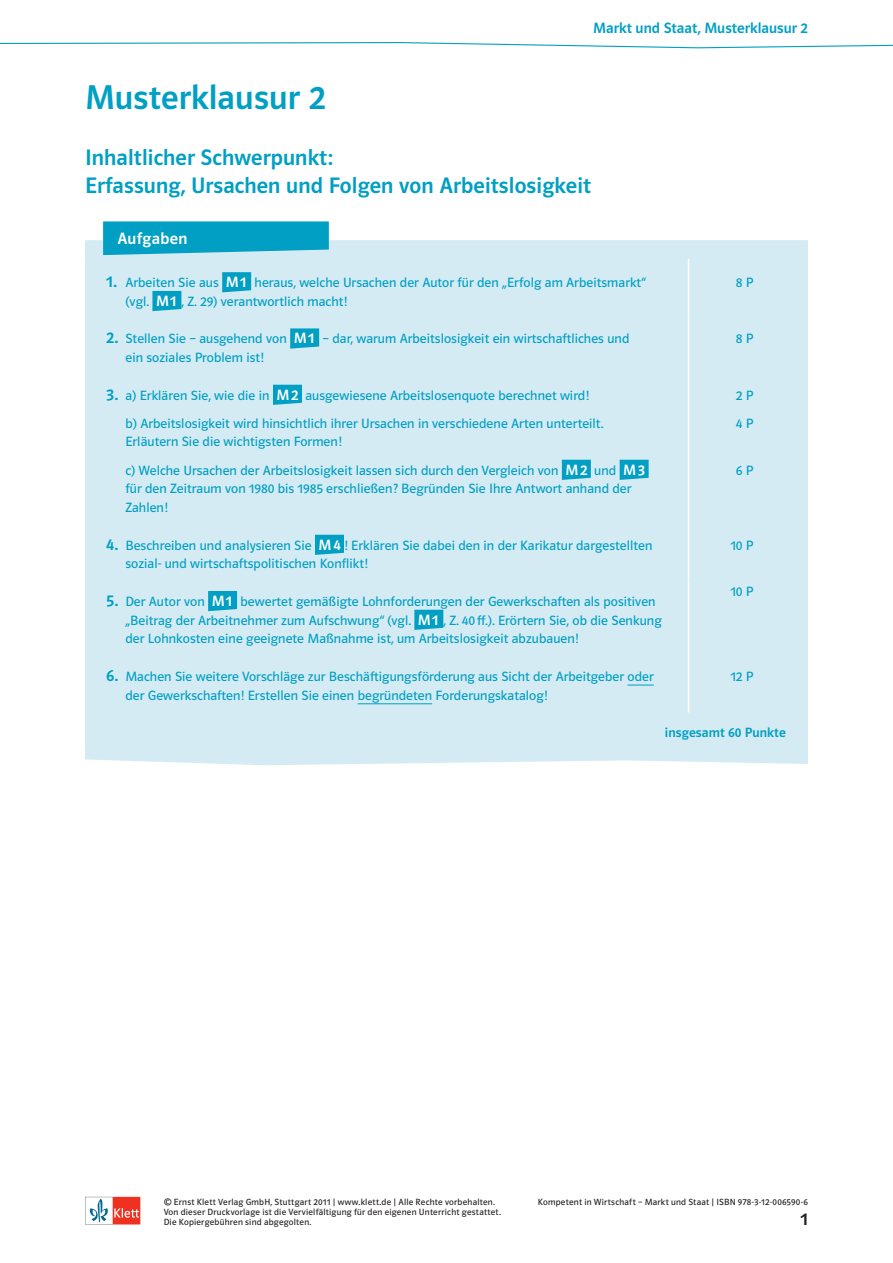
<style>
.page{position:relative;width:893px;height:1263px;background:#fff}
.page>*{position:absolute;margin:0;border:0;box-sizing:border-box;transform-origin:0 0}
.t1{font:34.5px "Polo ST11 K Krftg";letter-spacing:.005em;color:#009fc3}
.t2{font:22.5px/28.2px "Polo ST11 K Krftg";letter-spacing:.005em;color:#009fc3}
.t3{font:18px "Polo ST11 K Krftg";color:#231f20}
.t4{font:16.5px "Polo ST11 K Krftg";letter-spacing:.02em;color:#fff}
.t5{font:15px "Polo ST11 K Krftg";color:#009fc3}
.t6{font:13.5px/18.8px "Polo ST11 K Buch";letter-spacing:.005em;color:#009fc3}
.t7{font:13.5px "Polo ST11 K Krftg";letter-spacing:.005em;color:#009fc3}
.t8{font:9px/10.2px "Polo ST11 K Buch";letter-spacing:.025em;color:#231f20}
.s1{font-family:"Polo ST11 K Krftg";font-size:16.5px}
.s2{font-family:"Polo ST11 K Krftg";font-size:15px;color:#fff}
</style>
<div class="page">
<svg style="left:0;top:42px;width:893px;height:7px"></svg>
<svg style="left:85px;top:1197px;width:55px;height:27px"></svg>
<div style="left:85px;top:240px;width:723px;height:525px;background:#d5ebf3"></div>
<div style="left:85px;top:259px;width:702px;height:491px;background:#d5ebf3"></div>
<hr style="left:688px;top:259px;width:1px;height:60px;background:#fff">
<hr style="left:688px;top:319px;width:1px;height:56px;background:#fff">
<hr style="left:688px;top:375px;width:1px;height:150px;background:#fff">
<hr style="left:688px;top:525px;width:1px;height:54px;background:#fff">
<hr style="left:688px;top:579px;width:1px;height:77px;background:#fff">
<hr style="left:688px;top:656px;width:1px;height:56px;background:#fff">
<svg style="left:222px;top:272px;width:29px;height:20px"></svg>
<svg style="left:152px;top:291px;width:29px;height:20px"></svg>
<svg style="left:290px;top:328px;width:29px;height:21px"></svg>
<svg style="left:273px;top:385px;width:29px;height:20px"></svg>
<svg style="left:562px;top:460px;width:29px;height:20px"></svg>
<svg style="left:620px;top:460px;width:29px;height:20px"></svg>
<svg style="left:315px;top:535px;width:29px;height:20px"></svg>
<svg style="left:208px;top:591px;width:29px;height:20px"></svg>
<svg style="left:414px;top:610px;width:29px;height:20px"></svg>
<svg style="left:627px;top:685px;width:27px;height:1px"></svg>
<hr style="left:358px;top:703px;width:74px;height:1px;background:#009fc3">
<svg style="left:103px;top:221px;width:226px;height:34px;background:#14a6c7"></svg>
<p class="t5" style="left:593px;top:20px;width:216px">Markt und Staat, Musterklausur 2</p>
<h1 class="t1" style="left:85px;top:78px;width:242px">Musterklausur 2</h1>
<h2 class="t2" style="left:85px;top:144px;width:508px">Inhaltlicher Schwerpunkt:<br>Erfassung, Ursachen und Folgen von Arbeitslosigkeit</h2>
<p class="t4" style="left:117px;top:229px;width:72px">Aufgaben</p>
<p class="t6" style="left:125px;top:273px;width:522px;text-indent:-19px"><span class="s1">1.</span> Arbeiten Sie aus <span class="s2">M1</span> heraus, welche Ursachen der Autor für den „Erfolg am Arbeitsmarkt“ (vgl. <span class="s2">M1</span> , Z. 29) verantwortlich macht!</p>
<p class="t6" style="left:736px;top:273px;width:19px">8 P</p>
<p class="t6" style="left:125px;top:330px;width:505px;text-indent:-19px"><span class="s1">2.</span> Stellen Sie – ausgehend von <span class="s2">M1</span> – dar, warum Arbeitslosigkeit ein wirtschaftliches und ein soziales Problem ist!</p>
<p class="t6" style="left:736px;top:330px;width:19px">8 P</p>
<p class="t6" style="left:125px;top:381px;width:479px;line-height:28px;text-indent:-19px"><span class="s1">3.</span> a) Erklären Sie, wie die in <span class="s2">M2</span> ausgewiesene Arbeitslosenquote berechnet wird! b) Arbeitslosigkeit wird hinsichtlich ihrer Ursachen in verschiedene Arten unterteilt.</p>
<p class="t6" style="left:125px;top:428px;width:521px;line-height:28px">Erläutern Sie die wichtigsten Formen!<br>c) Welche Ursachen der Arbeitslosigkeit lassen sich durch den Vergleich von <span class="s2">M2</span> und <span class="s2">M3</span></p>
<p class="t6" style="left:125px;top:480px;width:508px">für den Zeitraum von 1980 bis 1985 erschließen? Begründen Sie Ihre Antwort anhand der<br>Zahlen!</p>
<p class="t6" style="left:736px;top:381px;width:19px;line-height:28px">2 P<br>4 P</p>
<p class="t6" style="left:736px;top:461px;width:19px">6 P</p>
<p class="t6" style="left:125px;top:536px;width:528px;text-indent:-19px"><span class="s1">4.</span> Beschreiben und analysieren Sie <span class="s2">M4</span> ! Erklären Sie dabei den in der Karikatur dargestellten sozial- und wirtschaftspolitischen Konflikt!</p>
<p class="t6" style="left:730px;top:536px;width:24px">10 P</p>
<p class="t6" style="left:125px;top:592px;width:538px;text-indent:-19px"><span class="s1">5.</span> Der Autor von <span class="s2">M1</span> bewertet gemäßigte Lohnforderungen der Gewerkschaften als positiven „Beitrag der Arbeitnehmer zum Aufschwung“ (vgl. <span class="s2">M1</span> , Z. 40 ff.). Erörtern Sie, ob die Senkung der Lohnkosten eine geeignete Maßnahme ist, um Arbeitslosigkeit abzubauen!</p>
<p class="t6" style="left:730px;top:583px;width:24px">10 P</p>
<p class="t6" style="left:125px;top:667px;width:530px;text-indent:-19px"><span class="s1">6.</span> Machen Sie weitere Vorschläge zur Beschäftigungsförderung aus Sicht der Arbeitgeber oder der Gewerkschaften! Erstellen Sie einen begründeten Forderungskatalog!</p>
<p class="t6" style="left:730px;top:667px;width:24px">12 P</p>
<p class="t7" style="left:665px;top:725px;width:122px">insgesamt 60 Punkte</p>
<p class="t8" style="left:164px;top:1196px;width:333px">© Ernst Klett Verlag GmbH, Stuttgart 2011 | www.klett.de | Alle Rechte vorbehalten.</p>
<p class="t8" style="left:538px;top:1196px;width:272px">Kompetent in Wirtschaft – Markt und Staat | ISBN 978-3-12-006590-6</p>
<p class="t8" style="left:164px;top:1207px;width:339px">Von dieser Druckvorlage ist die Vervielfältigung für den eigenen Unterricht gestattet.<br>Die Kopiergebühren sind abgegolten.</p>
<h3 class="t3" style="left:800px;top:1209px;width:9px">1</h3>
</div>
